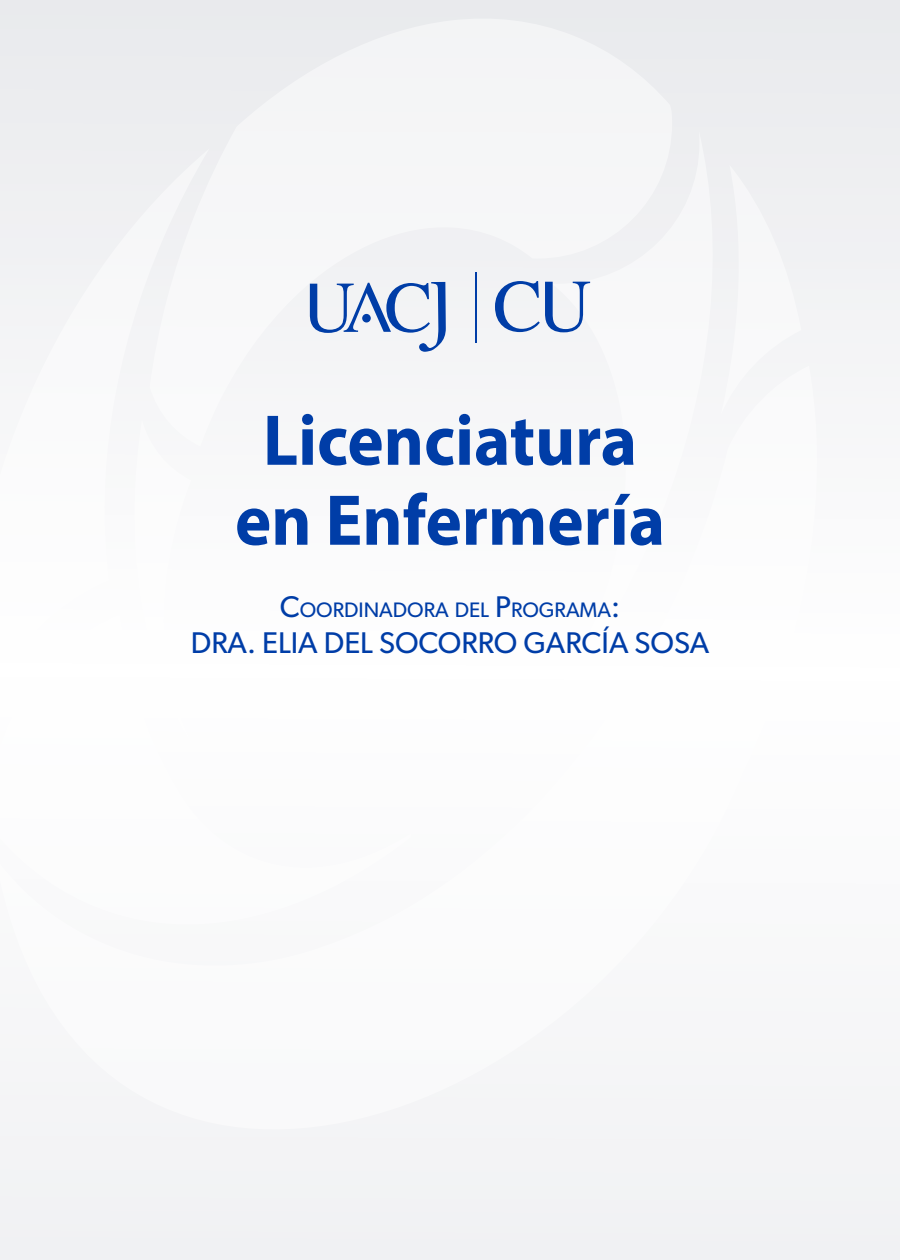
<style>
.page{position:relative;width:900px;height:1260px;background:#f6f6f8}
.page>*{position:absolute;margin:0;border:0;box-sizing:border-box;transform-origin:0 0}
.t1{font:700 72.5px/80px "Myriad Pro";color:#003da7;text-align:center;scale:.95 1}
.t2{font:30px "Gibson";color:#003da7}
.t3{font:21px "Gibson";color:#003da7}
.s1{font-size:30px}
</style>
<div class="page">
<hr style="left:475px;top:272px;width:1px;height:70px;background:#003da7">
<svg style="left:310px;top:282px;width:136px;height:70px"></svg>
<svg style="left:495px;top:281px;width:95px;height:51px"></svg>
<h1 class="t1" style="left:235px;top:398px;width:454px">Licenciatura en Enfermería</h1>
<p class="t3" style="left:280px;top:597px;width:342px"><span class="s1">C</span>OORDINADORA DEL <span class="s1">P</span>ROGRAMA<span class="s1">:</span></p>
<p class="t2" style="left:191px;top:624px;width:520px">DRA. ELIA DEL SOCORRO GARCÍA SOSA</p>
</div>
